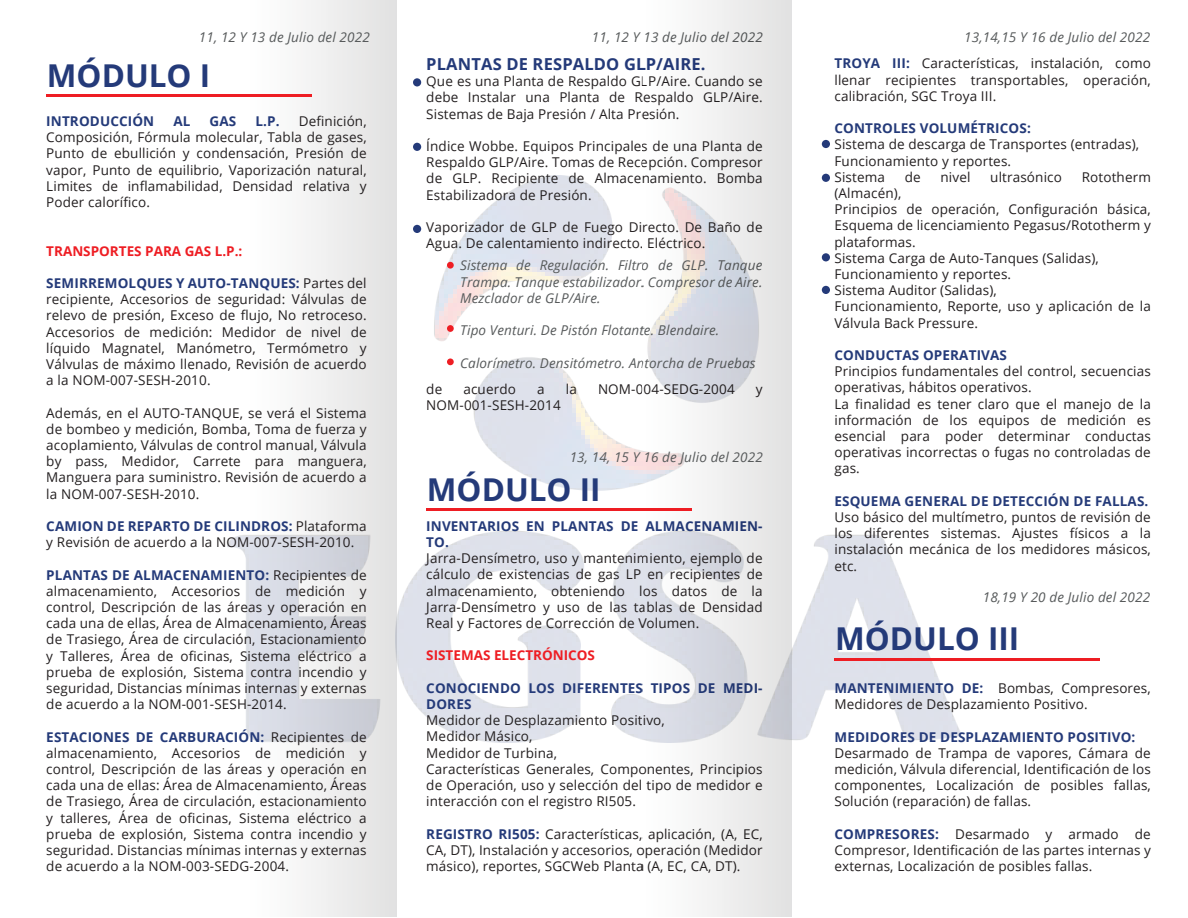
<style>
.page{position:relative;width:1188px;height:918px;background:#fff}
.page>*{position:absolute;margin:0;border:0;box-sizing:border-box;transform-origin:0 0}
.t1{font:700 31.5px "Open Sans";color:#243a79}
.t2{font:700 16.5px "Open Sans";letter-spacing:.01em;color:#243a79}
.t3{font:13.5px/16.2px "Open Sans";letter-spacing:.01em;color:#231f20;text-align:justify}
.t4{font:italic 13.5px/16.2px "Open Sans";letter-spacing:.01em;color:#575a5b;text-align:justify}
.t5{font:700 13.5px/16.2px "Open Sans";letter-spacing:.01em;color:#243a79}
.t6{font:700 13.5px "Open Sans";color:#ee1d23}
.s1{font-weight:700;color:#243a79}
</style>
<div class="page">
<img style="left:228px;top:175px;width:732px;height:568px">
<svg style="left:246px;top:0;width:150px;height:916px"></svg>
<hr style="left:46px;top:94px;width:266px;height:2px;background:#ee1d23">
<hr style="left:834px;top:658px;width:266px;height:2px;background:#ee1d23">
<div style="left:822px;top:140px;width:8px;height:8px;background:#243a79;border-radius:50%"></div>
<div style="left:822px;top:174px;width:8px;height:8px;background:#243a79;border-radius:50%"></div>
<div style="left:822px;top:253px;width:8px;height:8px;background:#243a79;border-radius:50%"></div>
<div style="left:822px;top:286px;width:8px;height:8px;background:#243a79;border-radius:50%"></div>
<div style="left:413px;top:78px;width:8px;height:8px;background:#243a79;border-radius:50%"></div>
<div style="left:413px;top:143px;width:8px;height:8px;background:#243a79;border-radius:50%"></div>
<div style="left:413px;top:225px;width:8px;height:8px;background:#243a79;border-radius:50%"></div>
<div style="left:447px;top:262px;width:7px;height:7px;background:#ee1d23;border-radius:50%"></div>
<div style="left:447px;top:358px;width:7px;height:7px;background:#ee1d23;border-radius:50%"></div>
<div style="left:447px;top:325px;width:7px;height:7px;background:#ee1d23;border-radius:50%"></div>
<svg style="left:642px;top:0;width:150px;height:916px"></svg>
<hr style="left:426px;top:509px;width:266px;height:2px;background:#ee1d23">
<p class="t4" style="left:199px;top:29px;width:172px">11, 12 Y 13 de Julio del 2022</p>
<p class="t4" style="left:592px;top:29px;width:172px">11, 12 Y 13 de Julio del 2022</p>
<p class="t2" style="left:426px;top:52px;width:281px">PLANTAS DE RESPALDO GLP/AIRE.</p>
<p class="t3" style="left:426px;top:73px;width:338px">Que es una Planta de Respaldo GLP/Aire. Cuando se debe Instalar una Planta de Respaldo GLP/Aire.<br>Sistemas de Baja Presión / Alta Presión.</p>
<p class="t3" style="left:426px;top:138px;width:338px">Índice Wobbe. Equipos Principales de una Planta de Respaldo GLP/Aire. Tomas de Recepción. Compresor de GLP. Recipiente de Almacenamiento. Bomba Estabilizadora de Presión.</p>
<p class="t3" style="left:426px;top:219px;width:338px">Vaporizador de GLP de Fuego Directo. De Baño de<br>Agua. De calentamiento indirecto. Eléctrico.</p>
<h1 class="t1" style="left:47px;top:53px;width:165px">MÓDULO I</h1>
<p class="t5" style="left:46px;top:113px;width:109px">INTRODUCCIÓN</p>
<p class="t5" style="left:173px;top:113px;width:19px">AL</p>
<p class="t5" style="left:210px;top:113px;width:28px">GAS</p>
<p class="t5" style="left:255px;top:113px;width:26px">L.P.</p>
<p class="t3" style="left:46px;top:113px;width:322px;text-indent:252px">Definición, Composición, Fórmula molecular, Tabla de gases, Punto de ebullición y condensación, Presión de vapor, Punto de equilibrio, Vaporización natural, Limites de inflamabilidad, Densidad relativa y Poder calorífico.</p>
<p class="t6" style="left:46px;top:241px;width:198px">TRANSPORTES PARA GAS L.P.:</p>
<p class="t3" style="left:46px;top:275px;width:322px"><span class="s1">SEMIRREMOLQUES Y AUTO-TANQUES:</span> Partes del recipiente, Accesorios de seguridad: Válvulas de relevo de presión, Exceso de flujo, No retroceso.<br>Accesorios de medición: Medidor de nivel de líquido Magnatel, Manómetro, Termómetro y Válvulas de máximo llenado, Revisión de acuerdo a la NOM-007-SESH-2010.</p>
<p class="t3" style="left:46px;top:404px;width:322px">Además, en el AUTO-TANQUE, se verá el Sistema de bombeo y medición, Bomba, Toma de fuerza y acoplamiento, Válvulas de control manual, Válvula by pass, Medidor, Carrete para manguera, Manguera para suministro. Revisión de acuerdo a la NOM-007-SESH-2010.</p>
<p class="t3" style="left:46px;top:518px;width:322px"><span class="s1">CAMION DE REPARTO DE CILINDROS:</span> Plataforma y Revisión de acuerdo a la NOM-007-SESH-2010.</p>
<p class="t3" style="left:46px;top:566px;width:322px"><span class="s1">PLANTAS DE ALMACENAMIENTO:</span> Recipientes de almacenamiento, Accesorios de medición y control, Descripción de las áreas y operación en cada una de ellas, Área de Almacenamiento, Áreas de Trasiego, Área de circulación, Estacionamiento y Talleres, Área de oficinas, Sistema eléctrico a prueba de explosión, Sistema contra incendio y seguridad, Distancias mínimas internas y externas de acuerdo a la NOM-001-SESH-2014.</p>
<p class="t3" style="left:46px;top:728px;width:322px"><span class="s1">ESTACIONES DE CARBURACIÓN:</span> Recipientes de almacenamiento, Accesorios de medición y control, Descripción de las áreas y operación en cada una de ellas: Área de Almacenamiento, Áreas de Trasiego, Área de circulación, estacionamiento y talleres, Área de oficinas, Sistema eléctrico a prueba de explosión, Sistema contra incendio y seguridad. Distancias mínimas internas y externas de acuerdo a la NOM-003-SEDG-2004.</p>
<p class="t4" style="left:460px;top:257px;width:304px">Sistema de Regulación. Filtro de GLP. Tanque Trampa. Tanque estabilizador. Compresor de Aire.<br>Mezclador de GLP/Aire.</p>
<p class="t4" style="left:460px;top:322px;width:261px">Tipo Venturi. De Pistón Flotante. Blendaire.</p>
<p class="t4" style="left:460px;top:354px;width:297px">Calorímetro. Densitómetro. Antorcha de Pruebas</p>
<p class="t3" style="left:426px;top:381px;width:17px">de</p>
<p class="t3" style="left:463px;top:381px;width:54px">acuerdo</p>
<p class="t3" style="left:537px;top:381px;width:9px">a</p>
<p class="t3" style="left:566px;top:381px;width:13px">la</p>
<p class="t3" style="left:598px;top:381px;width:138px">NOM-004-SEDG-2004</p>
<p class="t3" style="left:756px;top:381px;width:8px">y</p>
<p class="t3" style="left:426px;top:397px;width:136px">NOM-001-SESH-2014</p>
<p class="t4" style="left:570px;top:448px;width:195px">13, 14, 15 Y 16 de Julio del 2022</p>
<h1 class="t1" style="left:427px;top:467px;width:175px">MÓDULO II</h1>
<p class="t5" style="left:426px;top:517px;width:338px">INVENTARIOS EN PLANTAS DE ALMACENAMIEN-<br>TO.</p>
<p class="t3" style="left:426px;top:550px;width:338px">Jarra-Densímetro, uso y mantenimiento, ejemplo de cálculo de existencias de gas LP en recipientes de almacenamiento, obteniendo los datos de la Jarra-Densímetro y uso de las tablas de Densidad Real y Factores de Corrección de Volumen.</p>
<p class="t6" style="left:426px;top:646px;width:170px">SISTEMAS ELECTRÓNICOS</p>
<p class="t5" style="left:426px;top:679px;width:338px">CONOCIENDO LOS DIFERENTES TIPOS DE MEDI-<br>DORES</p>
<p class="t3" style="left:426px;top:712px;width:338px;text-align:left">Medidor de Desplazamiento Positivo,<br>Medidor Másico,<br>Medidor de Turbina,<br>Características Generales, Componentes, Principios de Operación, uso y selección del tipo de medidor e interacción con el registro RI505.</p>
<p class="t3" style="left:426px;top:825px;width:338px"><span class="s1">REGISTRO RI505:</span> Características, aplicación, (A, EC, CA, DT), Instalación y accesorios, operación (Medidor másico), reportes, SGCWeb Planta (A, EC, CA, DT).</p>
<p class="t4" style="left:964px;top:29px;width:187px">13,14,15 Y 16 de Julio del 2022</p>
<p class="t3" style="left:834px;top:55px;width:318px"><span class="s1">TROYA III:</span> Características, instalación, como llenar recipientes transportables, operación, calibración, SGC Troya III.</p>
<p class="t5" style="left:834px;top:120px;width:198px">CONTROLES VOLUMÉTRICOS:</p>
<p class="t3" style="left:834px;top:136px;width:306px;text-align:left">Sistema de descarga de Transportes (entradas),<br>Funcionamiento y reportes.<br>Sistema</p>
<p class="t3" style="left:905px;top:168px;width:17px">de</p>
<p class="t3" style="left:940px;top:168px;width:31px">nivel</p>
<p class="t3" style="left:990px;top:168px;width:73px">ultrasónico</p>
<p class="t3" style="left:1082px;top:168px;width:71px">Rototherm</p>
<p class="t3" style="left:834px;top:185px;width:318px;text-align:left">(Almacén),<br>Principios de operación, Configuración básica,<br>Esquema de licenciamiento Pegasus/Rototherm y plataformas.<br>Sistema Carga de Auto-Tanques (Salidas),<br>Funcionamiento y reportes.<br>Sistema Auditor (Salidas),<br>Funcionamiento, Reporte, uso y aplicación de la<br>Válvula Back Pressure.</p>
<p class="t5" style="left:834px;top:347px;width:174px">CONDUCTAS OPERATIVAS</p>
<p class="t3" style="left:834px;top:363px;width:318px;text-align:left">Principios fundamentales del control, secuencias operativas, hábitos operativos.<br>La finalidad es tener claro que el manejo de la información de los equipos de medición es esencial para poder determinar conductas operativas incorrectas o fugas no controladas de gas.</p>
<p class="t5" style="left:834px;top:492px;width:315px">ESQUEMA GENERAL DE DETECCIÓN DE FALLAS.</p>
<p class="t3" style="left:834px;top:509px;width:318px">Uso básico del multímetro, puntos de revisión de los diferentes sistemas. Ajustes físicos a la instalación mecánica de los medidores másicos, etc.</p>
<p class="t4" style="left:983px;top:588px;width:169px">18,19 Y 20 de Julio del 2022</p>
<h1 class="t1" style="left:835px;top:617px;width:186px">MÓDULO III</h1>
<p class="t3" style="left:834px;top:680px;width:318px"><span class="s1">MANTENIMIENTO DE:</span> Bombas, Compresores,<br>Medidores de Desplazamiento Positivo.</p>
<p class="t5" style="left:834px;top:728px;width:302px">MEDIDORES DE DESPLAZAMIENTO POSITIVO:</p>
<p class="t3" style="left:834px;top:744px;width:318px">Desarmado de Trampa de vapores, Cámara de medición, Válvula diferencial, Identificación de los componentes, Localización de posibles fallas, Solución (reparación) de fallas.</p>
<p class="t3" style="left:834px;top:825px;width:318px"><span class="s1">COMPRESORES:</span> Desarmado y armado de Compresor, Identificación de las partes internas y externas, Localización de posibles fallas.</p>
</div>
